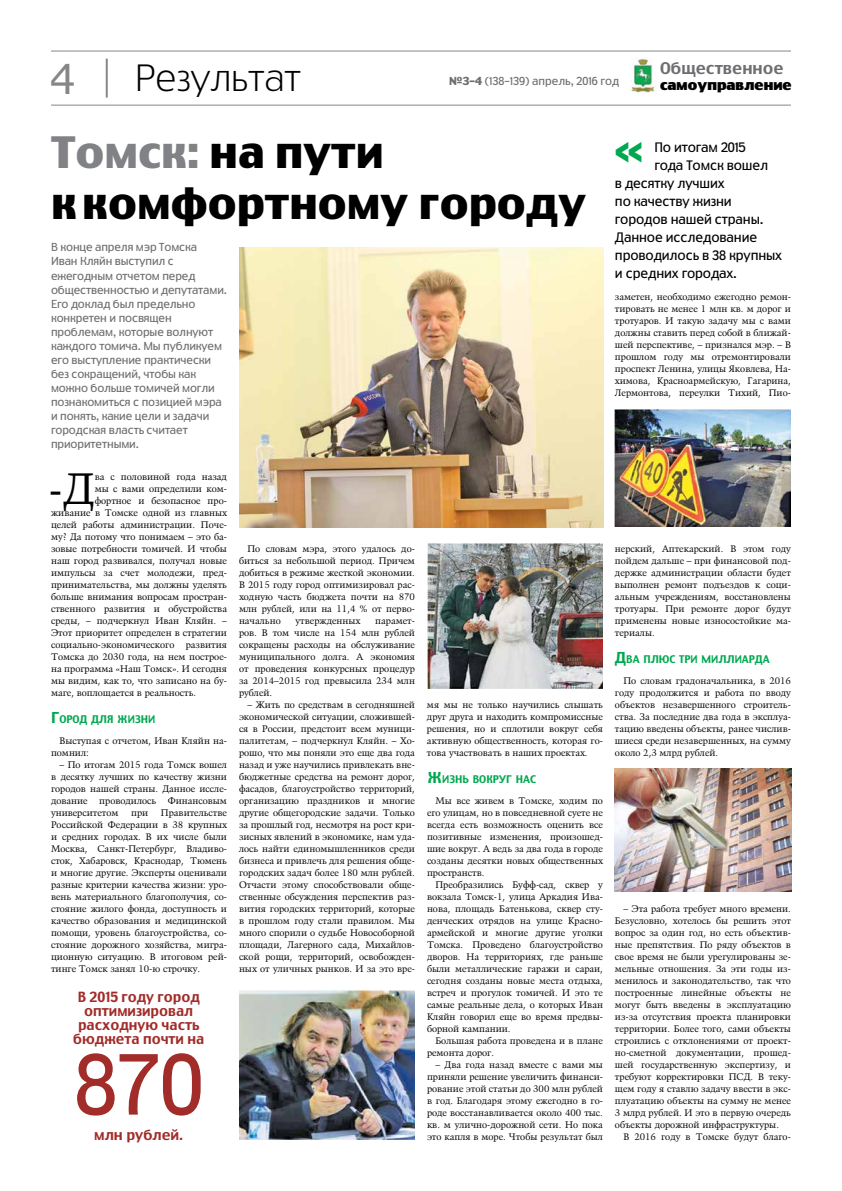
<style>
.page{position:relative;width:842px;height:1191px;background:#fff}
.page>*{position:absolute;margin:0;border:0;box-sizing:border-box;transform-origin:0 0}
.t1{font:82px "Truth CYR";color:#a12c29}
.t2{font:44.1px "Kuenstler 480 BT";color:#000}
.t3{font:700 43px/51.6px "Truth CYR";color:#000}
.t4{font:41px "MS Reference Sans Serif";color:#848688}
.t5{font:700 40px "Truth CYR";color:#01a850}
.t6{font:300 36px "Truth CYR";color:#000}
.t7{font:500 16px "Truth CYR";color:#6d6e71}
.t8{font:500 14px/14px "Truth CYR";color:#a12c29;text-align:center}
.t9{font:900 14px "Truth CYR";letter-spacing:.005em;color:#000}
.t10{font:13px "Truth CYR";letter-spacing:-.01em;color:#000}
.t11{font:11px/14px "Truth CYR";letter-spacing:-.01em;color:#6d6e71}
.t12{font:500 10.5px "Truth CYR";color:#01a850}
.t13{font:9.5px/12px "Kuenstler 480 BT";color:#000;text-align:justify}
.s1{font-weight:700}
.s2{color:#808285}
.s3{font-size:15px}
</style>
<div class="page">
<img style="left:615px;top:768px;width:176px;height:123px">
<hr style="left:51px;top:51px;width:740px;height:1px;background:#848688">
<hr style="left:51px;top:105px;width:740px;height:1px;background:#848688">
<img style="left:630px;top:58px;width:26px;height:35px">
<img style="left:239px;top:247px;width:364px;height:280px">
<img style="left:239px;top:990px;width:176px;height:150px">
<img style="left:427px;top:544px;width:176px;height:144px">
<img style="left:615px;top:409px;width:176px;height:118px">
<hr style="left:106px;top:59px;width:2px;height:39px;background:#848688">
<h3 class="t4" style="left:50px;top:53px;width:28px">4</h3>
<h3 class="t6" style="left:135px;top:56px;width:168px">Результат</h3>
<h3 class="t7" style="left:660px;top:59px;width:125px">Общественное</h3>
<p class="t11" style="left:449px;top:74px;width:171px"><span class="s1">№3–4</span> (138–139) апрель, 2016 год</p>
<h3 class="t9" style="left:660px;top:77px;width:133px">самоуправление</h3>
<h3 class="t3" style="left:51px;top:127px;width:536px"><span class="s2">Томск:</span> на пути<br>к комфортному городу</h3>
<h3 class="t10" style="left:654px;top:139px;width:93px">По итогам 2015</h3>
<h3 class="t5" style="left:615px;top:126px;width:30px">«</h3>
<h3 class="t10" style="left:654px;top:157px;width:115px">года Томск вошел</h3>
<h3 class="t10" style="left:615px;top:175px;width:111px">в десятку лучших</h3>
<h3 class="t10" style="left:615px;top:193px;width:118px">по качеству жизни</h3>
<h3 class="t10" style="left:615px;top:211px;width:150px">городов нашей страны.</h3>
<h3 class="t10" style="left:615px;top:229px;width:144px">Данное исследование</h3>
<h3 class="t10" style="left:615px;top:247px;width:169px">проводилось в 38 крупных</h3>
<h3 class="t10" style="left:615px;top:265px;width:123px">и средних городах.</h3>
<p class="t11" style="left:51px;top:240px;width:177px">В конце апреля мэр Томска<br>Иван Кляйн выступил с ежегодным отчетом перед общественностью и депутатами.<br>Его доклад был предельно конкретен и посвящен проблемам, которые волнуют каждого томича. Мы публикуем его выступление практически без сокращений, чтобы как можно больше томичей могли познакомиться с позицией мэра и понять, какие цели и задачи городская власть считает приоритетными.</p>
<h2 class="t2" style="left:48px;top:461px;width:48px">-Д</h2>
<p class="t13" style="left:95px;top:471px;width:134px">ва с половиной года назад</p>
<p class="t13" style="left:615px;top:291px;width:177px">заметен, необходимо ежегодно ремон&shy;тировать не менее 1 млн кв. м дорог и тротуаров. И такую задачу мы с вами должны ставить перед собой в ближай&shy;шей перспективе, – признался мэр. – В прошлом году мы отремонтировали проспект Ленина, улицы Яковлева, На&shy;химова, Красноармейскую, Гагарина, Лермонтова, переулки Тихий, Пио-</p>
<p class="t13" style="left:95px;top:483px;width:134px">мы с вами определили ком-</p>
<p class="t13" style="left:95px;top:495px;width:134px">фортное и безопасное про-</p>
<p class="t13" style="left:51px;top:507px;width:177px">живание в Томске одной из главных</p>
<p class="t13" style="left:51px;top:519px;width:177px">целей работы администрации. Поче-</p>
<p class="t13" style="left:51px;top:531px;width:177px">му? Да потому что понимаем – это ба-</p>
<p class="t13" style="left:51px;top:543px;width:177px">зовые потребности томичей. И чтобы</p>
<p class="t13" style="left:51px;top:555px;width:177px">наш город развивался, получал новые</p>
<p class="t13" style="left:51px;top:567px;width:177px">импульсы за счет молодежи, пред-</p>
<p class="t13" style="left:51px;top:579px;width:177px">принимательства, мы должны уделять</p>
<p class="t13" style="left:51px;top:591px;width:177px">больше внимания вопросам простран-</p>
<p class="t13" style="left:51px;top:603px;width:177px">ственного развития и обустройства</p>
<p class="t13" style="left:51px;top:615px;width:177px">среды, – подчеркнул Иван Кляйн. –</p>
<p class="t13" style="left:51px;top:627px;width:177px">Этот приоритет определен в стратегии</p>
<p class="t13" style="left:51px;top:639px;width:177px">социально-экономического развития</p>
<p class="t13" style="left:51px;top:651px;width:177px">Томска до 2030 года, на нем построе-</p>
<p class="t13" style="left:51px;top:663px;width:177px">на программа «Наш Томск». И сегодня</p>
<p class="t13" style="left:51px;top:675px;width:177px">мы видим, как то, что записано на бу-</p>
<p class="t13" style="left:51px;top:687px;width:147px">маге, воплощается в реальность.</p>
<p class="t12" style="left:51px;top:713px;width:106px"><span class="s3">Г</span>ород для жизни</p>
<p class="t13" style="left:51px;top:735px;width:177px;text-indent:9px">Выступая с отчетом, Иван Кляйн на&shy;помнил:</p>
<p class="t13" style="left:51px;top:759px;width:177px;text-indent:9px">– По итогам 2015 года Томск вошел в десятку лучших по качеству жизни городов нашей страны. Данное иссле&shy;дование проводилось Финансовым университетом</p>
<p class="t13" style="left:615px;top:543px;width:177px">нерский, Аптекарский. В этом году пойдем дальше – при финансовой под&shy;держке администрации области будет выполнен ремонт подъездов к соци&shy;альным учреждениям, восстановлены тротуары. При ремонте дорог будут применены новые износостойкие ма&shy;териалы.</p>
<p class="t12" style="left:615px;top:653px;width:156px"><span class="s3">Д</span>ва плюс три миллиарда</p>
<p class="t13" style="left:615px;top:675px;width:177px;text-indent:9px">По словам градоначальника, в 2016 году продолжится и работа по вводу объектов незавершенного строитель&shy;ства. За последние два года в эксплуа&shy;тацию введены объекты, ранее числив&shy;шиеся среди незавершенных, на сумму около 2,3 млрд рублей.</p>
<p class="t13" style="left:239px;top:543px;width:177px;text-indent:9px">По словам мэра, этого удалось до&shy;биться за небольшой период. Причем добиться в режиме жесткой экономии.<br>В 2015 году город оптимизировал рас&shy;ходную часть бюджета почти на 870 млн рублей, или на 11,4 % от перво&shy;начально</p>
<p class="t13" style="left:239px;top:615px;width:177px;text-indent:136px">парамет&shy;ров. В том числе на 154 млн рублей сокращены расходы на обслуживание муниципального долга. А экономия от проведения конкурсных процедур за 2014–2015 год превысила 234 млн рублей.</p>
<p class="t13" style="left:239px;top:699px;width:177px;text-indent:9px">– Жить по средствам в сегодняшней экономической ситуации, сложившей&shy;ся в России, предстоит всем муници&shy;палитетам, – подчеркнул Кляйн. – Хо&shy;рошо, что мы поняли это еще два года назад и уже научились привлекать вне&shy;бюджетные средства на ремонт дорог, фасадов, благоустройство территорий, организацию праздников и многие другие общегородские задачи. Только за прошлый год, несмотря на рост кри&shy;зисных явлений в экономике, нам уда&shy;лось найти единомышленников среди бизнеса и привлечь для решения обще&shy;городских задач более 180 млн рублей.<br>Отчасти этому способствовали обще&shy;ственные обсуждения перспектив раз&shy;вития городских территорий, которые в прошлом году стали правилом. Мы много спорили о судьбе Новособорной площади, Лагерного сада, Михайлов&shy;ской рощи, территорий, освобожден&shy;ных от уличных рынков. И за это вре-</p>
<p class="t13" style="left:427px;top:699px;width:177px">мя мы не только научились слышать друг друга и находить компромиссные решения, но и сплотили вокруг себя активную общественность, которая го&shy;това участвовать в наших проектах.</p>
<p class="t13" style="left:296px;top:615px;width:66px">утвержденных</p>
<p class="t12" style="left:427px;top:773px;width:111px"><span class="s3">Ж</span> изнь вокруг нас</p>
<p class="t13" style="left:427px;top:795px;width:177px;text-indent:9px">Мы все живем в Томске, ходим по его улицам, но в повседневной суете не всегда есть возможность оценить все позитивные изменения, произошед&shy;шие вокруг. А ведь за два года в городе созданы десятки новых общественных пространств.</p>
<p class="t13" style="left:427px;top:879px;width:177px;text-indent:9px">Преобразились Буфф-сад, сквер у вокзала Томск-1, улица Аркадия Ива&shy;нова, площадь Батенькова, сквер сту&shy;денческих отрядов на улице Красно&shy;армейской и многие другие уголки Томска. Проведено благоустройство дворов. На территориях, где раньше были металлические гаражи и сараи, сегодня созданы новые места отдыха, встреч и прогулок томичей. И это те самые реальные дела, о которых Иван Кляйн говорил еще во время предвы&shy;борной кампании.</p>
<p class="t13" style="left:427px;top:1035px;width:177px;text-indent:9px">Большая работа проведена и в плане ремонта дорог.</p>
<p class="t13" style="left:427px;top:1059px;width:177px;text-indent:9px">– Два года назад вместе с вами мы приняли решение увеличить финанси&shy;рование этой статьи до 300 млн рублей в год. Благодаря этому ежегодно в го&shy;роде восстанавливается около 400 тыс. кв. м улично-дорожной сети. Но пока это капля в море. Чтобы результат был</p>
<p class="t13" style="left:51px;top:807px;width:177px;text-indent:110px">Правительстве Российской Федерации в 38 крупных и средних городах. В их числе были Москва, Санкт-Петербург, Владиво&shy;сток, Хабаровск, Краснодар, Тюмень и многие другие. Эксперты оценивали разные критерии качества жизни: уро&shy;вень материального благополучия, со&shy;стояние жилого фонда, доступность и качество образования и медицинской помощи, уровень благоустройства, со&shy;стояние дорожного хозяйства, мигра&shy;ционную ситуацию. В итоговом рей&shy;тинге Томск занял 10-ю строчку.</p>
<p class="t13" style="left:131px;top:807px;width:19px">при</p>
<p class="t13" style="left:615px;top:903px;width:177px;text-indent:9px">– Эта работа требует много времени.<br>Безусловно, хотелось бы решить этот вопрос за один год, но есть объектив&shy;ные препятствия. По ряду объектов в свое время не были урегулированы зе&shy;мельные отношения. За эти годы из&shy;менилось и законодательство, так что построенные линейные объекты не могут быть введены в эксплуатацию из-за отсутствия проекта планировки территории. Более того, сами объекты строились с отклонениями от проект&shy;но-сметной документации, прошед&shy;шей государственную экспертизу, и требуют корректировки ПСД. В теку&shy;щем году я ставлю задачу ввести в экс&shy;плуатацию объекты на сумму не менее 3 млрд рублей. И это в первую очередь объекты дорожной инфраструктуры.</p>
<p class="t13" style="left:623px;top:1131px;width:169px">В 2016 году в Томске будут благо-</p>
<h3 class="t8" style="left:73px;top:989px;width:133px">В 2015 году город оптимизировал расходную часть бюджета почти на</h3>
<h1 class="t1" style="left:74px;top:1035px;width:131px">870</h1>
<h3 class="t8" style="left:94px;top:1127px;width:91px">млн рублей.</h3>
</div>
